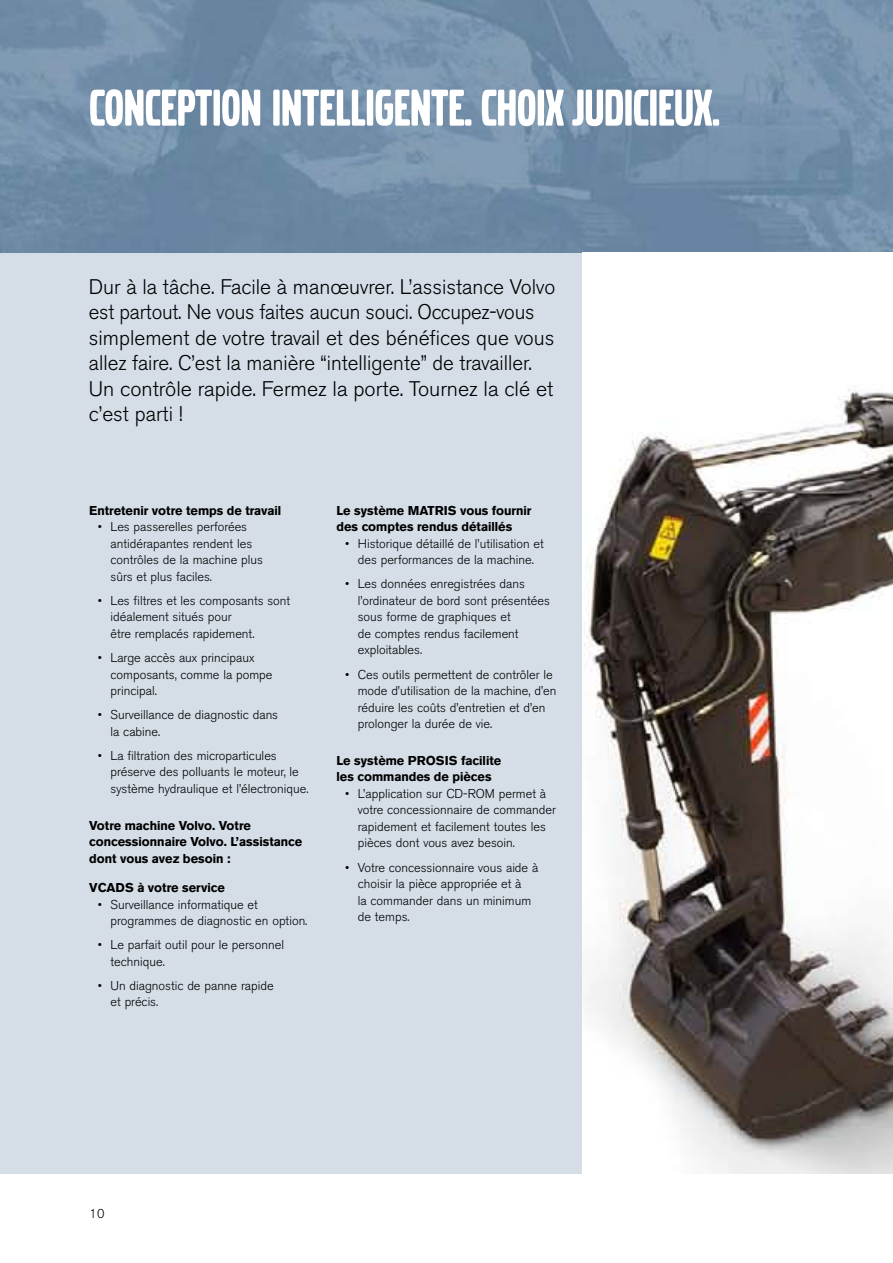
<style>
.page{position:relative;width:893px;height:1263px;background:#fff}
.page>*{position:absolute;margin:0;border:0;box-sizing:border-box;transform-origin:0 0}
.t1{font:54px "Volvo Broad";color:#fff}
.t2{font:300 21px/25.5px "Volvo Sans";color:#000}
.t3{font:300 12.75px/16.5px "Volvo Sans";color:#000}
.t4{font:700 12.75px/16.5px "Volvo Sans";color:#000}
</style>
<div class="page">
<img style="left:0;top:0;width:893px;height:253px">
<div style="left:0;top:253px;width:893px;height:921px;background:#d5dee7"></div>
<img style="left:583px;top:253px;width:310px;height:921px">
<h1 class="t1" style="left:89px;top:83px;width:632px">CONCEPTION INTELLIGENTE. CHOIX JUDICIEUX.</h1>
<p class="t2" style="left:89px;top:274px;width:468px">Dur à la tâche. Facile à manœuvrer. L’assistance Volvo est partout. Ne vous faites aucun souci. Occupez-vous simplement de votre travail et des bénéfices que vous allez faire. C’est la manière “intelligente” de travailler.<br>Un contrôle rapide. Fermez la porte. Tournez la clé et c’est parti !</p>
<p class="t4" style="left:89px;top:502px;width:193px">Entretenir votre temps de travail</p>
<p class="t3" style="left:111px;top:519px;width:154px;text-indent:-13px">• Les passerelles perforées antidérapantes rendent les contrôles de la machine plus sûrs et plus faciles.</p>
<p class="t3" style="left:111px;top:592px;width:181px;text-indent:-13px">• Les filtres et les composants sont idéalement situés pour<br>être remplacés rapidement.</p>
<p class="t3" style="left:111px;top:649px;width:163px;text-indent:-13px">• Large accès aux principaux composants, comme la pompe principal.</p>
<p class="t3" style="left:111px;top:707px;width:169px;text-indent:-13px">• Surveillance de diagnostic dans la cabine.</p>
<p class="t3" style="left:111px;top:747px;width:200px;text-indent:-13px">• La filtration des microparticules préserve des polluants le moteur, le système hydraulique et l’électronique.</p>
<p class="t4" style="left:89px;top:817px;width:215px">Votre machine Volvo. Votre concessionnaire Volvo. L’assistance dont vous avez besoin :</p>
<p class="t4" style="left:89px;top:879px;width:137px">VCADS à votre service</p>
<p class="t3" style="left:111px;top:896px;width:198px;text-indent:-13px">• Surveillance informatique et programmes de diagnostic en option.</p>
<p class="t3" style="left:111px;top:937px;width:175px;text-indent:-13px">• Le parfait outil pour le personnel technique.</p>
<p class="t3" style="left:111px;top:977px;width:165px;text-indent:-13px">• Un diagnostic de panne rapide et précis.</p>
<p class="t4" style="left:337px;top:502px;width:196px">Le système MATRIS vous fournir des comptes rendus détaillés</p>
<p class="t3" style="left:345px;top:535px;width:200px;text-align:center">• Historique détaillé de l’utilisation et des performances de la machine.</p>
<p class="t3" style="left:358px;top:576px;width:194px;text-indent:-13px">• Les données enregistrées dans l’ordinateur de bord sont présentées sous forme de graphiques et<br>de comptes rendus facilement exploitables.</p>
<p class="t3" style="left:358px;top:666px;width:200px;text-indent:-13px">• Ces outils permettent de contrôler le mode d’utilisation de la machine, d’en réduire les coûts d’entretien et d’en prolonger la durée de vie.</p>
<p class="t4" style="left:337px;top:752px;width:166px">Le système PROSIS facilite les commandes de pièces</p>
<p class="t3" style="left:358px;top:785px;width:200px;text-indent:-13px">• L’application sur CD-ROM permet à votre concessionnaire de commander rapidement et facilement toutes les pièces dont vous avez besoin.</p>
<p class="t3" style="left:358px;top:859px;width:182px;text-indent:-13px">• Votre concessionnaire vous aide à choisir la pièce appropriée et à<br>la commander dans un minimum de temps.</p>
<p class="t3" style="left:90px;top:1205px;width:16px">10</p>
</div>
